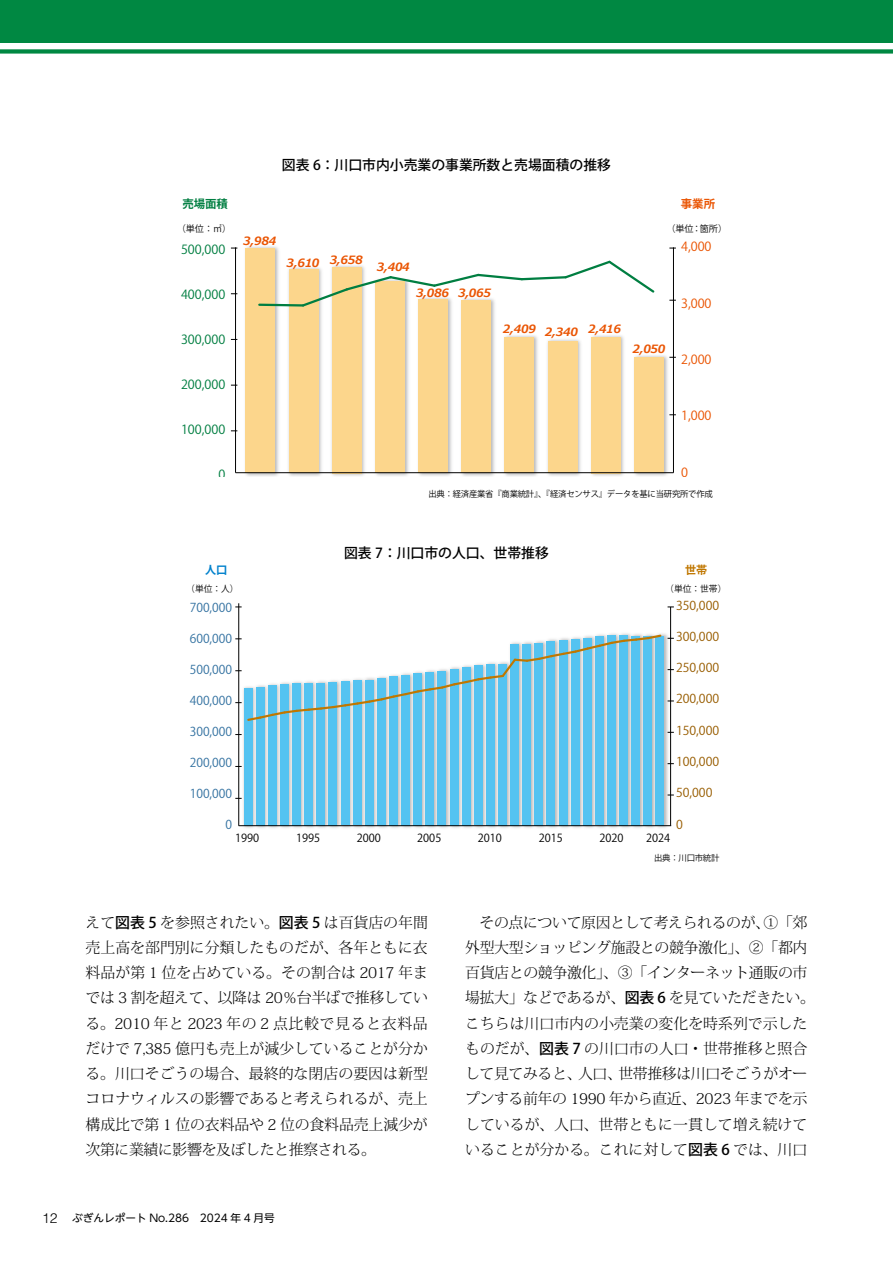
<style>
.page{position:relative;width:893px;height:1263px;background:#fff}
.page>*{position:absolute;margin:0;border:0;box-sizing:border-box;transform-origin:0 0}
.t1{font:300 14.85px/25.2px "Koz Min Pr 6 N";letter-spacing:-.02em;color:#000;text-align:justify}
.t2{font:500 13.8px "Koz Go Pr 6 N";color:#000}
.t3{font:12.6px "Koz Go Pr 6 N";color:#007e41}
.t4{font:12.6px "Koz Go Pr 6 N";color:#ea5504}
.t5{font:12.3px "Koz Go Pr 6 N";color:#3472a1}
.t6{font:12.3px "Koz Go Pr 6 N";color:#985d00}
.t7{font:italic 700 11.4px "Meiryo";letter-spacing:-.025em;color:#ea5504}
.t8{font:11.4px "Koz Go Pr 6 N";letter-spacing:-.025em;color:#000}
.t9{font:700 11.4px "Koz Go Pr 6 N";color:#007e41}
.t10{font:700 11.4px "Koz Go Pr 6 N";color:#ea5504}
.t11{font:11.1px "Koz Go Pr 6 N";color:#000}
.t12{font:700 11.1px "Koz Go Pr 6 N";color:#0081cc}
.t13{font:700 11.1px "Koz Go Pr 6 N";color:#c07700}
.t14{font:10.65px "UD Shin Go NT Pro";color:#000}
.t15{font:9.15px "Koz Go Pr 6 N";color:#000}
.t16{font:8.85px "Koz Go Pr 6 N";color:#000}
.t17{font:8.55px "Koz Go Pr 6 N";letter-spacing:-.025em;color:#000}
.s1{font-family:"Koz Go Pr 6 N";font-weight:500}
.s2{font-family:"Helvetica LT Std";font-weight:300;font-size:13.8px}
</style>
<div class="page">
<div style="left:0;top:0;width:893px;height:43px;background:#008842"></div>
<div style="left:0;top:49px;width:893px;height:5px;background:#008842"></div>
<img style="left:243px;top:246px;width:38px;height:230px">
<div style="left:246px;top:249px;width:29px;height:224px;background:#fcd68c"></div>
<img style="left:286px;top:308px;width:39px;height:168px">
<div style="left:289px;top:270px;width:29px;height:203px;background:#fcd68c"></div>
<img style="left:329px;top:308px;width:39px;height:168px">
<div style="left:332px;top:267px;width:29px;height:206px;background:#fcd68c"></div>
<img style="left:372px;top:308px;width:39px;height:168px">
<div style="left:375px;top:281px;width:29px;height:192px;background:#fcd68c"></div>
<img style="left:415px;top:308px;width:39px;height:168px">
<div style="left:419px;top:299px;width:29px;height:174px;background:#fcd68c"></div>
<img style="left:458px;top:308px;width:39px;height:168px">
<div style="left:462px;top:300px;width:29px;height:173px;background:#fcd68c"></div>
<img style="left:502px;top:335px;width:39px;height:141px">
<div style="left:505px;top:337px;width:29px;height:136px;background:#fcd68c"></div>
<img style="left:545px;top:339px;width:39px;height:137px">
<div style="left:548px;top:341px;width:29px;height:132px;background:#fcd68c"></div>
<img style="left:588px;top:335px;width:39px;height:141px">
<div style="left:591px;top:337px;width:29px;height:136px;background:#fcd68c"></div>
<img style="left:631px;top:355px;width:39px;height:121px">
<div style="left:634px;top:358px;width:30px;height:115px;background:#fcd68c"></div>
<hr style="left:236px;top:472px;width:437px;height:1px;background:#000">
<hr style="left:235px;top:247px;width:1px;height:226px;background:#000">
<hr style="left:673px;top:247px;width:1px;height:226px;background:#000">
<svg style="left:258px;top:259px;width:397px;height:49px"></svg>
<hr style="left:238px;top:603px;width:1px;height:223px;background:#000">
<img style="left:241px;top:722px;width:430px;height:106px">
<div style="left:244px;top:688px;width:8px;height:137px;background:#54c3f1"></div>
<div style="left:256px;top:687px;width:9px;height:138px;background:#54c3f1"></div>
<div style="left:268px;top:685px;width:9px;height:140px;background:#54c3f1"></div>
<div style="left:280px;top:684px;width:9px;height:141px;background:#54c3f1"></div>
<div style="left:292px;top:683px;width:9px;height:142px;background:#54c3f1"></div>
<div style="left:304px;top:683px;width:9px;height:142px;background:#54c3f1"></div>
<div style="left:316px;top:683px;width:9px;height:142px;background:#54c3f1"></div>
<div style="left:329px;top:682px;width:8px;height:143px;background:#54c3f1"></div>
<div style="left:341px;top:681px;width:8px;height:144px;background:#54c3f1"></div>
<div style="left:353px;top:680px;width:8px;height:145px;background:#54c3f1"></div>
<div style="left:365px;top:679px;width:9px;height:146px;background:#54c3f1"></div>
<div style="left:377px;top:678px;width:9px;height:147px;background:#54c3f1"></div>
<div style="left:389px;top:676px;width:9px;height:149px;background:#54c3f1"></div>
<div style="left:401px;top:675px;width:9px;height:150px;background:#54c3f1"></div>
<div style="left:413px;top:673px;width:9px;height:152px;background:#54c3f1"></div>
<div style="left:425px;top:672px;width:9px;height:153px;background:#54c3f1"></div>
<div style="left:438px;top:671px;width:8px;height:154px;background:#54c3f1"></div>
<div style="left:450px;top:669px;width:8px;height:156px;background:#54c3f1"></div>
<div style="left:462px;top:667px;width:8px;height:158px;background:#54c3f1"></div>
<div style="left:474px;top:665px;width:9px;height:160px;background:#54c3f1"></div>
<div style="left:486px;top:664px;width:9px;height:161px;background:#54c3f1"></div>
<div style="left:498px;top:664px;width:9px;height:161px;background:#54c3f1"></div>
<div style="left:510px;top:644px;width:9px;height:181px;background:#54c3f1"></div>
<div style="left:522px;top:644px;width:9px;height:181px;background:#54c3f1"></div>
<div style="left:534px;top:643px;width:9px;height:182px;background:#54c3f1"></div>
<div style="left:547px;top:641px;width:8px;height:184px;background:#54c3f1"></div>
<div style="left:559px;top:640px;width:8px;height:185px;background:#54c3f1"></div>
<div style="left:571px;top:639px;width:8px;height:186px;background:#54c3f1"></div>
<div style="left:583px;top:638px;width:9px;height:187px;background:#54c3f1"></div>
<div style="left:595px;top:636px;width:9px;height:189px;background:#54c3f1"></div>
<div style="left:607px;top:635px;width:9px;height:190px;background:#54c3f1"></div>
<div style="left:619px;top:635px;width:9px;height:190px;background:#54c3f1"></div>
<div style="left:631px;top:636px;width:9px;height:189px;background:#54c3f1"></div>
<div style="left:643px;top:636px;width:9px;height:189px;background:#54c3f1"></div>
<div style="left:656px;top:636px;width:8px;height:189px;background:#54c3f1"></div>
<hr style="left:670px;top:607px;width:1px;height:219px;background:#000">
<svg style="left:235px;top:633px;width:439px;height:89px"></svg>
<hr style="left:239px;top:825px;width:432px;height:1px;background:#000">
<p class="t2" style="left:282px;top:157px;width:331px">図表 6：川口市内小売業の事業所数と売場面積の推移</p>
<p class="t9" style="left:182px;top:197px;width:47px">売場面積</p>
<p class="t10" style="left:681px;top:197px;width:36px">事業所</p>
<p class="t15" style="left:177px;top:223px;width:56px">（単位：㎡）</p>
<p class="t15" style="left:666px;top:223px;width:62px">（単位：箇所）</p>
<p class="t3" style="left:181px;top:242px;width:46px">500,000</p>
<p class="t3" style="left:181px;top:287px;width:46px">400,000</p>
<p class="t3" style="left:181px;top:332px;width:46px">300,000</p>
<p class="t3" style="left:181px;top:377px;width:46px">200,000</p>
<p class="t3" style="left:181px;top:422px;width:46px">100,000</p>
<p class="t3" style="left:218px;top:467px;width:8px">0</p>
<p class="t7" style="left:243px;top:232px;width:35px">3,984</p>
<p class="t7" style="left:286px;top:253px;width:78px">3,610 3,658</p>
<p class="t7" style="left:377px;top:259px;width:35px">3,404</p>
<p class="t7" style="left:416px;top:285px;width:77px">3,086 3,065</p>
<p class="t7" style="left:503px;top:321px;width:35px">2,409</p>
<p class="t7" style="left:588px;top:321px;width:35px">2,416</p>
<p class="t7" style="left:545px;top:324px;width:35px">2,340</p>
<p class="t7" style="left:632px;top:341px;width:35px">2,050</p>
<p class="t4" style="left:681px;top:240px;width:32px">4,000</p>
<p class="t4" style="left:681px;top:296px;width:32px">3,000</p>
<p class="t4" style="left:681px;top:352px;width:32px">2,000</p>
<p class="t4" style="left:681px;top:409px;width:32px">1,000</p>
<p class="t4" style="left:681px;top:465px;width:8px">0</p>
<p class="t8" style="left:422px;top:482px;width:25px">2004</p>
<p class="t8" style="left:464px;top:482px;width:25px">2007</p>
<p class="t8" style="left:510px;top:482px;width:25px">2012</p>
<p class="t8" style="left:552px;top:482px;width:25px">2014</p>
<p class="t8" style="left:596px;top:482px;width:25px">2016</p>
<p class="t8" style="left:639px;top:482px;width:25px">2021</p>
<p class="t17" style="left:428px;top:489px;width:286px">出典：経済産業省『商業統計』、『経済センサス』データを基に当研究所で作成</p>
<p class="t2" style="left:344px;top:545px;width:206px">図表 7：川口市の人口、世帯推移</p>
<p class="t12" style="left:205px;top:564px;width:24px">人口</p>
<p class="t13" style="left:685px;top:564px;width:24px">世帯</p>
<p class="t16" style="left:186px;top:584px;width:54px">（単位：人）</p>
<p class="t16" style="left:665px;top:584px;width:63px">（単位：世帯）</p>
<p class="t5" style="left:190px;top:600px;width:44px">700,000</p>
<p class="t6" style="left:676px;top:598px;width:45px">350,000</p>
<p class="t5" style="left:190px;top:631px;width:44px">600,000</p>
<p class="t6" style="left:676px;top:629px;width:45px">300,000</p>
<p class="t5" style="left:190px;top:662px;width:44px">500,000</p>
<p class="t6" style="left:676px;top:661px;width:45px">250,000</p>
<p class="t5" style="left:190px;top:693px;width:44px">400,000</p>
<p class="t6" style="left:676px;top:692px;width:45px">200,000</p>
<p class="t5" style="left:190px;top:724px;width:44px">300,000</p>
<p class="t6" style="left:676px;top:723px;width:45px">150,000</p>
<p class="t5" style="left:190px;top:755px;width:44px">200,000</p>
<p class="t6" style="left:676px;top:754px;width:45px">100,000</p>
<p class="t5" style="left:190px;top:786px;width:44px">100,000</p>
<p class="t6" style="left:676px;top:786px;width:38px">50,000</p>
<p class="t5" style="left:225px;top:817px;width:8px">0</p>
<p class="t6" style="left:676px;top:817px;width:8px">0</p>
<p class="t11" style="left:235px;top:832px;width:26px">1990</p>
<p class="t11" style="left:296px;top:832px;width:26px">1995</p>
<p class="t11" style="left:357px;top:832px;width:26px">2000</p>
<p class="t11" style="left:417px;top:832px;width:26px">2005</p>
<p class="t11" style="left:478px;top:832px;width:26px">2010</p>
<p class="t11" style="left:539px;top:832px;width:26px">2015</p>
<p class="t11" style="left:599px;top:832px;width:26px">2020</p>
<p class="t11" style="left:646px;top:832px;width:26px">2024</p>
<p class="t17" style="left:654px;top:853px;width:67px">出典：川口市統計</p>
<p class="t1" style="left:86px;top:910px;width:344px">えて<span class="s1">図表 5</span> を参照されたい。<span class="s1">図表 5</span> は百貨店の年間売上高を部門別に分類したものだが、各年ともに衣料品が第 1 位を占めている。その割合は 2017 年までは 3 割を超えて、以降は 20％台半ばで推移している。2010 年と 2023 年の 2 点比較で見ると衣料品だけで 7,385 億円も売上が減少していることが分かる。川口そごうの場合、最終的な閉店の要因は新型コロナウィルスの影響であると考えられるが、売上構成比で第 1 位の衣料品や 2 位の食料品売上減少が次第に業績に影響を及ぼしたと推察される。</p>
<p class="t1" style="left:465px;top:910px;width:351px;text-align:left">　その点について原因として考えられるのが、①「郊外型大型ショッピング施設との競争激化」、②「都内百貨店との競争激化」、③「インターネット通販の市場拡大」などであるが、<span class="s1">図表 6</span> を見ていただきたい。こちらは川口市内の小売業の変化を時系列で示したものだが、<span class="s1">図表 7</span> の川口市の人口・世帯推移と照合して見てみると、人口、世帯推移は川口そごうがオープンする前年の 1990 年から直近、2023 年までを示しているが、人口、世帯ともに一貫して増え続けていることが分かる。これに対して<span class="s1">図表 6</span> では、川口</p>
<p class="t14" style="left:42px;top:1210px;width:234px"><span class="s2">12</span> ぶぎんレポート No.286　2024 年 4 月号</p>
</div>
